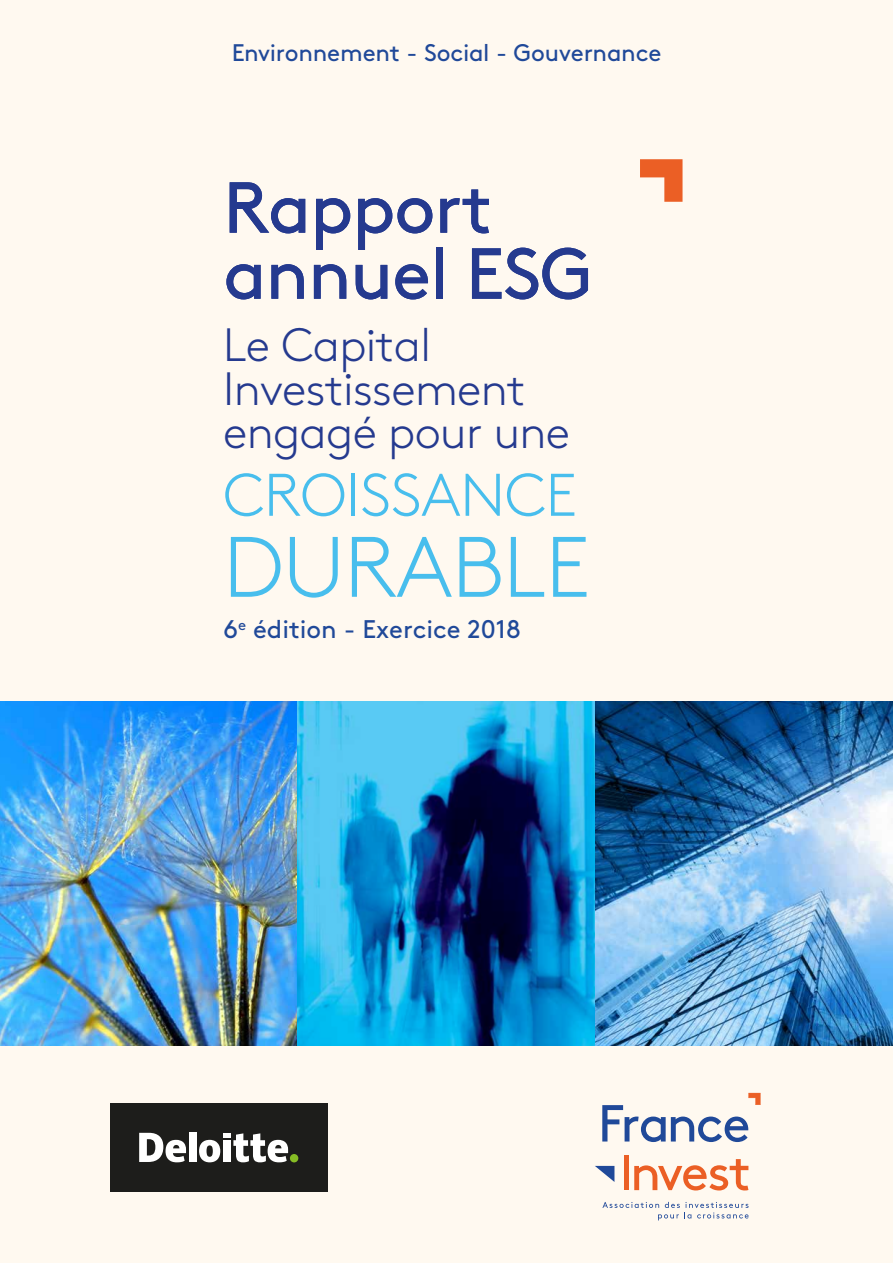
<style>
.page{position:relative;width:893px;height:1263px;background:#fff9f0}
.page>*{position:absolute;margin:0;border:0;box-sizing:border-box;transform-origin:0 0}
.t1{font:300 85.5px "Brown Std";letter-spacing:-.005em;color:#48beed}
.t2{font:72px/66px "Brown Std";letter-spacing:-.02em;color:#253a8f}
.t3{font:300 60px "Brown Std";letter-spacing:-.005em;color:#48beed}
.t4{font:300 46.65px/43.5px "Brown Std";letter-spacing:-.015em;color:#253a8f}
.t5{font:25.5px "Brown Std";color:#204999}
.t6{font:24px "Brown Std";letter-spacing:-.005em;color:#204999}
</style>
<div class="page">
<svg style="left:595px;top:1166px;width:19px;height:16px"></svg>
<div style="left:624px;top:1155px;width:5px;height:35px;background:#eb5f25"></div>
<svg style="left:634px;top:1159px;width:114px;height:31px"></svg>
<svg style="left:602px;top:1093px;width:158px;height:49px"></svg>
<svg style="left:602px;top:1202px;width:147px;height:18px"></svg>
<svg style="left:640px;top:159px;width:42px;height:43px"></svg>
<div style="left:110px;top:1103px;width:217px;height:88px;background:#1d1d1b"></div>
<div style="left:290px;top:1154px;width:8px;height:8px;background:#86bc25;border-radius:50%"></div>
<div style="left:189px;top:1133px;width:7px;height:29px;background:#fff"></div>
<svg style="left:199px;top:1133px;width:89px;height:29px"></svg>
<svg style="left:139px;top:1133px;width:47px;height:29px"></svg>
<img style="left:0;top:702px;width:893px;height:343px">
<p class="t6" style="left:232px;top:38px;width:431px">Environnement - Social - Gouvernance</p>
<h2 class="t2" style="left:223px;top:175px;width:371px">Rapport annuel ESG</h2>
<p class="t4" style="left:223px;top:324px;width:348px">Le Capital<br>Investissement engagé pour une</p>
<p class="t3" style="left:223px;top:461px;width:355px">CROISSANCE</p>
<h1 class="t1" style="left:223px;top:519px;width:368px">DURABLE</h1>
<p class="t5" style="left:223px;top:614px;width:299px">6<sup>e</sup> édition - Exercice 2018</p>
</div>
